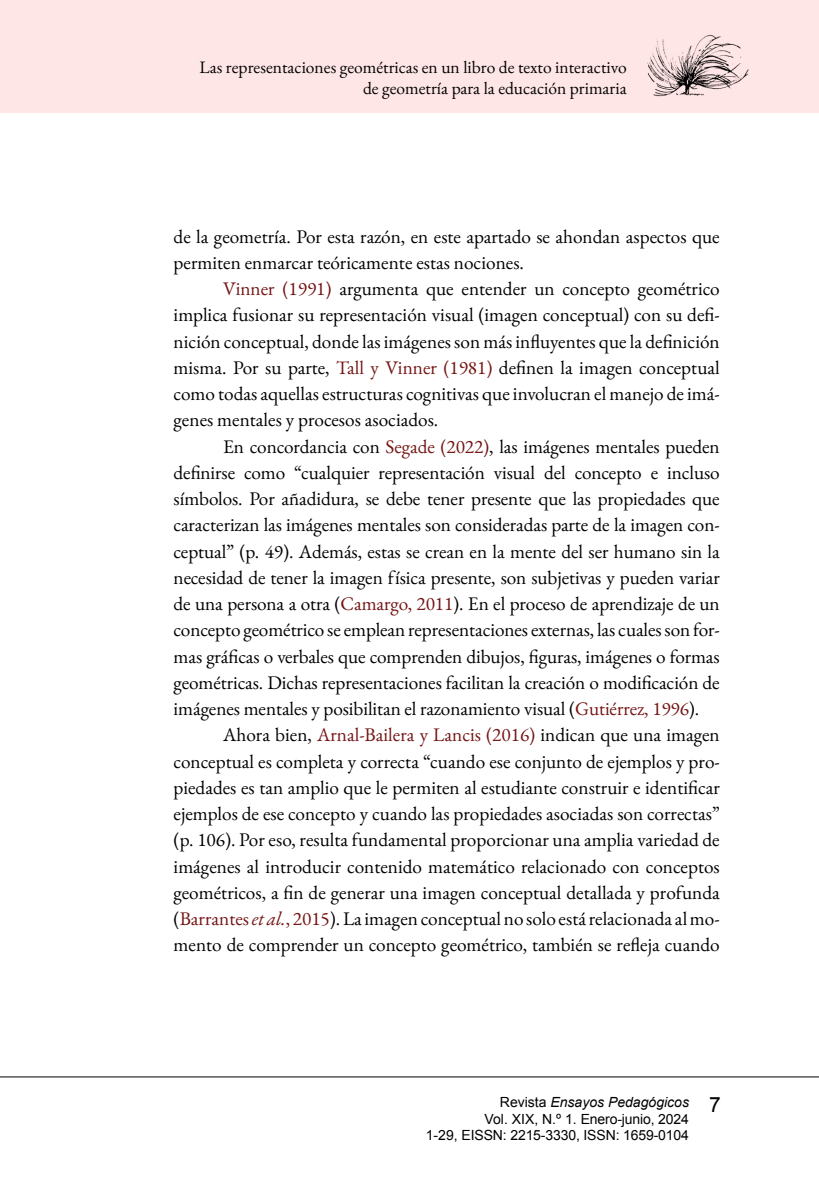
<style>
.page{position:relative;width:819px;height:1197px;background:#fff}
.page>*{position:absolute;margin:0;border:0;box-sizing:border-box;transform-origin:0 0}
.t1{font:21px "Arial";color:#000}
.Texto_general{font:19.25px/26.2px "EB Garamond";color:#000;text-align:justify}
.t2{font:17.5px/21px "EB Garamond";color:#000;text-align:right}
.t3{font:14px/16.6px "Arial";letter-spacing:-.01em;color:#000;text-align:right}
.s1{color:#741414}
.s2{font-style:italic;color:#741414}
.s3{font-style:italic}
</style>
<div class="page">
<div style="left:0;top:0;width:819px;height:113px;background:#ffe6e6"></div>
<img style="left:647px;top:35px;width:102px;height:62px">
<hr style="left:0;top:1077px;width:819px;height:1px;background:#000">
<p class="t2" style="left:200px;top:57px;width:429px">Las representaciones geométricas en un libro de texto interactivo de geometría para la educación primaria</p>
<p class="Texto_general" style="left:174px;top:223px;width:548px">de la geometría. Por esta razón, en este apartado se ahondan aspectos que permiten enmarcar teóricamente estas nociones.</p>
<p class="Texto_general" style="left:174px;top:276px;width:548px;text-indent:50px"><span class="s1">Vinner (1991)</span> argumenta que entender un concepto geométrico implica fusionar su representación visual (imagen conceptual) con su defi&shy;nición conceptual, donde las imágenes son más influyentes que la definición misma. Por su parte, <span class="s1">Tall y Vinner (1981)</span> definen la imagen conceptual como todas aquellas estructuras cognitivas que involucran el manejo de imá&shy;genes mentales y procesos asociados.</p>
<p class="Texto_general" style="left:174px;top:433px;width:548px;text-indent:50px">En concordancia con <span class="s1">Segade (2022)</span>, las imágenes mentales pueden definirse como “cualquier representación visual del concepto e incluso símbolos. Por añadidura, se debe tener presente que las propiedades que caracterizan las imágenes mentales son consideradas parte de la imagen con&shy;ceptual” (p. 49). Además, estas se crean en la mente del ser humano sin la necesidad de tener la imagen física presente, son subjetivas y pueden variar de una persona a otra (<span class="s1">Camargo, 2011</span>). En el proceso de aprendizaje de un concepto geométrico se emplean representaciones externas, las cuales son for&shy;mas gráficas o verbales que comprenden dibujos, figuras, imágenes o formas geométricas. Dichas representaciones facilitan la creación o modificación de imágenes mentales y posibilitan el razonamiento visual (<span class="s1">Gutiérrez, 1996</span>).</p>
<p class="Texto_general" style="left:174px;top:722px;width:548px;text-indent:50px">Ahora bien, <span class="s1">Arnal-Bailera y Lancis (2016)</span> indican que una imagen conceptual es completa y correcta “cuando ese conjunto de ejemplos y pro&shy;piedades es tan amplio que le permiten al estudiante construir e identificar ejemplos de ese concepto y cuando las propiedades asociadas son correctas” (p. 106). Por eso, resulta fundamental proporcionar una amplia variedad de imágenes al introducir contenido matemático relacionado con conceptos geométricos, a fin de generar una imagen conceptual detallada y profunda (<span class="s1">Barrantes</span> <span class="s2">et al.</span><span class="s1">, 2015</span>). La imagen conceptual no solo está relacionada al mo&shy;mento de comprender un concepto geométrico, también se refleja cuando</p>
<p class="t3" style="left:426px;top:1094px;width:265px">Revista <span class="s3">Ensayos Pedagógicos<br></span>Vol. XIX, N.º 1. Enero-junio, 2024<br>1-29, EISSN: 2215-3330, ISSN: 1659-0104</p>
<p class="t1" style="left:709px;top:1091px;width:13px">7</p>
</div>
